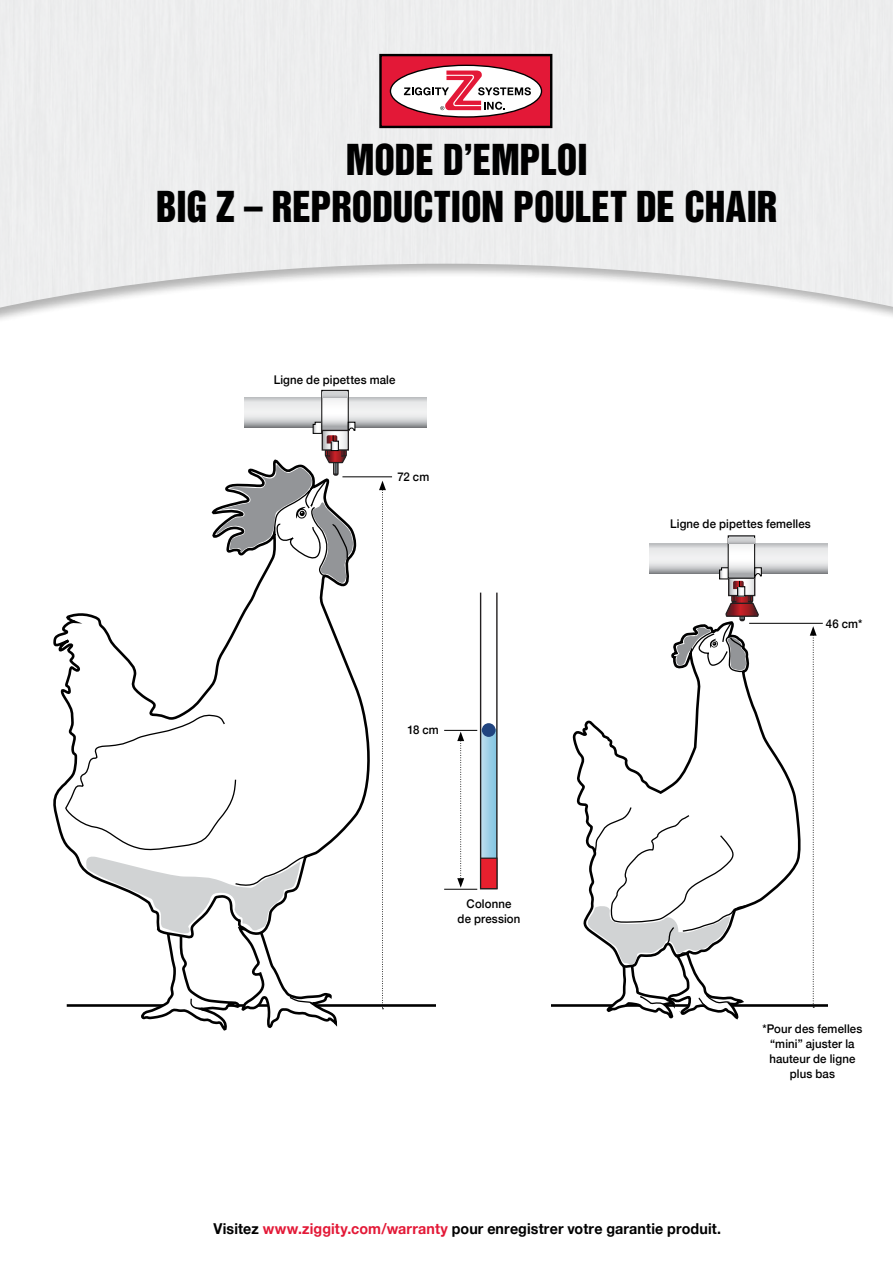
<style>
.page{position:relative;width:893px;height:1263px;background:#fff}
.page>*{position:absolute;margin:0;border:0;box-sizing:border-box;transform-origin:0 0}
.t1{font:39px/46.5px "Helvetica Inserat LT Std";letter-spacing:-.005em;color:#000;text-align:center;scale:.95 1}
.t2{font:700 15px "Helvetica Neue";letter-spacing:.01em;color:#000;scale:.95 1}
.t3{font:500 12px/15px "Helvetica Neue";letter-spacing:.01em;color:#000;text-align:center;scale:.95 1}
.t4{font:10.8px "Myriad Pro";color:#000}
.s1{color:#e31937}
</style>
<div class="page">
<div style="left:380px;top:55px;width:171px;height:72px;background:#e31837"></div>
<div style="left:379px;top:54px;width:173px;height:74px;border:2px solid #000"></div>
<svg style="left:390px;top:65px;width:151px;height:52px"></svg>
<div style="left:390px;top:65px;width:152px;height:53px;border:1px solid #000;border-radius:50%"></div>
<svg style="left:404px;top:70px;width:127px;height:40px"></svg>
<hr style="left:67px;top:1004px;width:369px;height:3px;background:#000">
<svg style="left:53px;top:477px;width:325px;height:365px"></svg>
<svg style="left:63px;top:713px;width:276px;height:318px"></svg>
<svg style="left:244px;top:397px;width:182px;height:30px"></svg>
<svg style="left:323px;top:392px;width:24px;height:29px"></svg>
<div style="left:321px;top:390px;width:28px;height:43px;border:1px solid #000"></div>
<svg style="left:322px;top:393px;width:26px;height:4px"></svg>
<svg style="left:216px;top:421px;width:140px;height:162px"></svg>
<hr style="left:552px;top:1004px;width:275px;height:3px;background:#000">
<svg style="left:572px;top:622px;width:230px;height:306px"></svg>
<svg style="left:585px;top:806px;width:164px;height:214px"></svg>
<svg style="left:650px;top:544px;width:177px;height:30px"></svg>
<svg style="left:730px;top:537px;width:23px;height:30px"></svg>
<div style="left:728px;top:535px;width:27px;height:44px;border:1px solid #000"></div>
<div style="left:729px;top:538px;width:25px;height:5px;background:#cdcfd1"></div>
<svg style="left:676px;top:567px;width:86px;height:107px"></svg>
<hr style="left:444px;top:730px;width:33px;height:1px;background:#000">
<hr style="left:444px;top:889px;width:33px;height:1px;background:#000">
<svg style="left:457px;top:731px;width:7px;height:157px"></svg>
<svg style="left:482px;top:733px;width:14px;height:124px;background:#9ed0e7"></svg>
<div style="left:482px;top:723px;width:14px;height:14px;background:#21447f;border-radius:50%"></div>
<div style="left:480px;top:593px;width:18px;height:296px;border:1px solid #231f20"></div>
<svg style="left:480px;top:857px;width:18px;height:32px"></svg>
<svg style="left:379px;top:481px;width:7px;height:528px"></svg>
<hr style="left:342px;top:476px;width:50px;height:1px;background:#000">
<svg style="left:810px;top:626px;width:7px;height:382px"></svg>
<hr style="left:749px;top:623px;width:74px;height:1px;background:#000">
<h1 class="t1" style="left:156px;top:138px;width:656px">MODE D’EMPLOI<br>BIG Z – REPRODUCTION POULET DE CHAIR</h1>
<p class="t3" style="left:274px;top:371px;width:130px">Ligne de pipettes male</p>
<p class="t3" style="left:397px;top:468px;width:35px">72 cm</p>
<p class="t3" style="left:408px;top:721px;width:34px">18 cm</p>
<p class="t3" style="left:458px;top:896px;width:68px">Colonne<br>de pression</p>
<p class="t4" style="left:476px;top:909px;width:26px">4 mm</p>
<p class="t3" style="left:670px;top:515px;width:150px">Ligne de pipettes femelles</p>
<p class="t3" style="left:826px;top:615px;width:40px">46 cm*</p>
<p class="t3" style="left:762px;top:1020px;width:107px">*Pour des femelles “mini” ajuster la hauteur de ligne plus bas</p>
<p class="t2" style="left:214px;top:1216px;width:536px">Visitez <span class="s1">www.ziggity.com/warranty</span> pour enregistrer votre garantie produit.</p>
</div>
